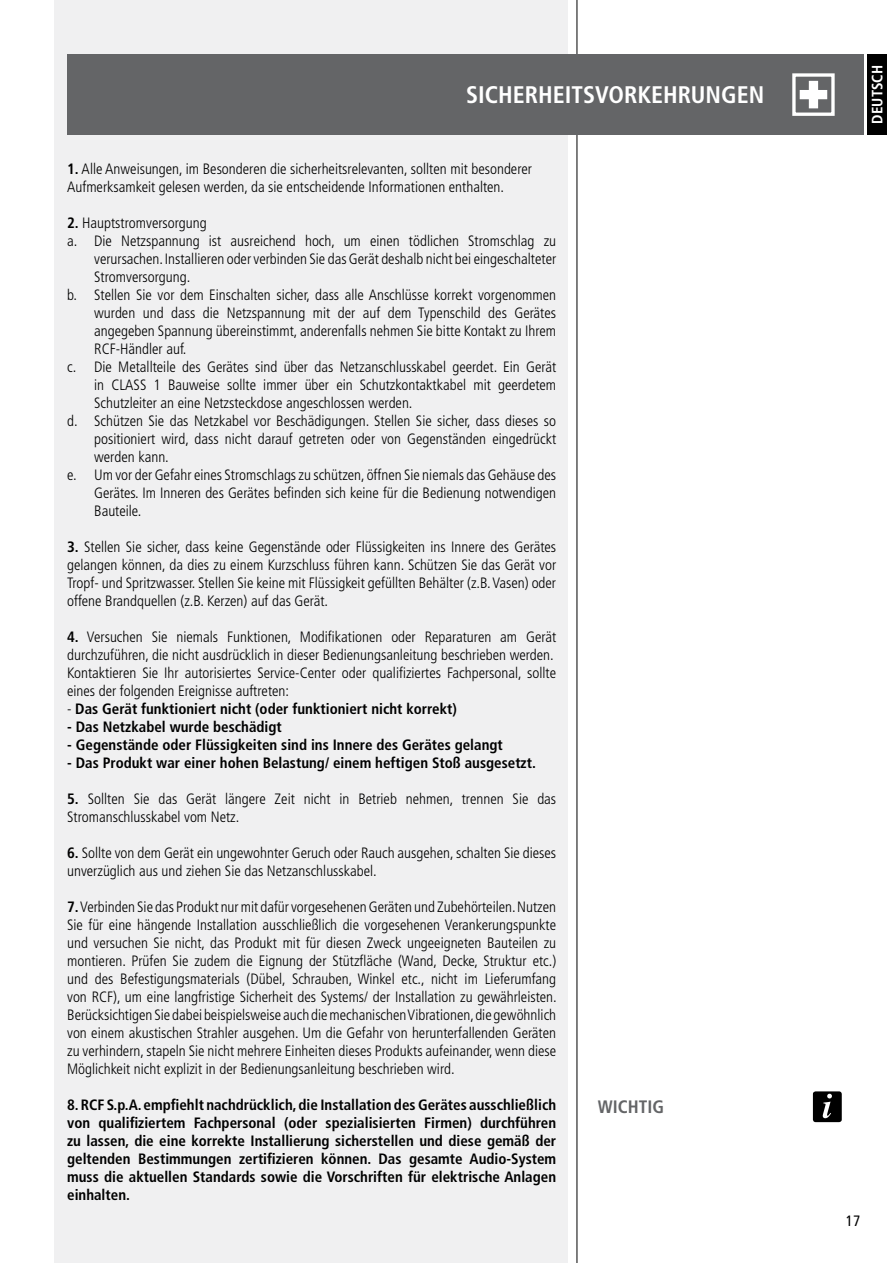
<style>
.page{position:relative;width:893px;height:1263px;background:#fff}
.page>*{position:absolute;margin:0;border:0;box-sizing:border-box;transform-origin:0 0}
.t1{font:700 condensed 24px "Frutiger LT Std";color:#fff}
.t2{font:700 condensed 18px "Frutiger LT Std";color:#646567}
.t3{font:300 condensed 15px/18px "Frutiger LT Std";color:#000}
.t4{font:700 condensed 15px/18px "Frutiger LT Std";color:#000;text-align:justify}
.t5{font:700 condensed 15px "Frutiger LT Std";color:#fff}
.t6{font:condensed 15px "Frutiger LT Std";color:#000}
.s1{font-weight:700}
.s2{font-weight:300}
</style>
<div class="page">
<div style="left:54px;top:0;width:514px;height:1263px;background:#f0f0f1"></div>
<hr style="left:577px;top:0;width:1px;height:1263px;background:#000">
<div style="left:867px;top:54px;width:20px;height:81px;background:#000"></div>
<div style="left:67px;top:54px;width:797px;height:81px;background:#646567"></div>
<div style="left:813px;top:1091px;width:29px;height:31px;background:#000;border-radius:3px"></div>
<svg style="left:823px;top:1094px;width:9px;height:24px"></svg>
<div style="left:792px;top:73px;width:43px;height:43px;border:3px solid #fff"></div>
<svg style="left:800px;top:81px;width:27px;height:27px"></svg>
<h1 class="t1" style="left:466px;top:81px;width:300px">SICHERHEITSVORKEHRUNGEN</h1>
<p class="t3" style="left:67px;top:160px;width:466px"><span class="s1">1.</span> Alle Anweisungen, im Besonderen die sicherheitsrelevanten, sollten mit besonderer<br>Aufmerksamkeit gelesen werden, da sie entscheidende Informationen enthalten.</p>
<p class="t3" style="left:67px;top:214px;width:141px"><span class="s1">2.</span> Hauptstromversorgung</p>
<p class="t3" style="left:67px;top:232px;width:491px">a. Die Netzspannung ist ausreichend hoch, um einen tödlichen Stromschlag zu</p>
<p class="t3" style="left:94px;top:250px;width:464px">verursachen. Installieren oder verbinden Sie das Gerät deshalb nicht bei eingeschalteter</p>
<p class="t3" style="left:94px;top:268px;width:98px">Stromversorgung.</p>
<p class="t3" style="left:67px;top:286px;width:491px">b. Stellen Sie vor dem Einschalten sicher, dass alle Anschlüsse korrekt vorgenommen</p>
<p class="t3" style="left:94px;top:304px;width:463px">wurden und dass die Netzspannung mit der auf dem Typenschild des Gerätes</p>
<p class="t3" style="left:94px;top:322px;width:463px">angegeben Spannung übereinstimmt, anderenfalls nehmen Sie bitte Kontakt zu Ihrem</p>
<p class="t3" style="left:94px;top:340px;width:94px">RCF-Händler auf.</p>
<p class="t3" style="left:67px;top:358px;width:490px">c. Die Metallteile des Gerätes sind über das Netzanschlusskabel geerdet. Ein Gerät</p>
<p class="t3" style="left:94px;top:376px;width:464px">in CLASS 1 Bauweise sollte immer über ein Schutzkontaktkabel mit geerdetem</p>
<p class="t3" style="left:94px;top:394px;width:320px">Schutzleiter an eine Netzsteckdose angeschlossen werden.</p>
<p class="t3" style="left:67px;top:412px;width:491px">d. Schützen Sie das Netzkabel vor Beschädigungen. Stellen Sie sicher, dass dieses so</p>
<p class="t3" style="left:94px;top:430px;width:464px">positioniert wird, dass nicht darauf getreten oder von Gegenständen eingedrückt</p>
<p class="t3" style="left:94px;top:448px;width:76px">werden kann.</p>
<p class="t3" style="left:67px;top:466px;width:490px">e. Um vor der Gefahr eines Stromschlags zu schützen, öffnen Sie niemals das Gehäuse des</p>
<p class="t3" style="left:94px;top:484px;width:463px">Gerätes. Im Inneren des Gerätes befinden sich keine für die Bedienung notwendigen</p>
<p class="t3" style="left:94px;top:502px;width:49px">Bauteile.</p>
<p class="t3" style="left:67px;top:538px;width:490px;text-align:justify"><span class="s1">3.</span> Stellen Sie sicher, dass keine Gegenstände oder Flüssigkeiten ins Innere des Gerätes gelangen können, da dies zu einem Kurzschluss führen kann. Schützen Sie das Gerät vor Tropf- und Spritzwasser. Stellen Sie keine mit Flüssigkeit gefüllten Behälter (z.B. Vasen) oder offene Brandquellen (z.B. Kerzen) auf das Gerät.</p>
<p class="t3" style="left:67px;top:628px;width:490px"><span class="s1">4.</span> Versuchen Sie niemals Funktionen, Modifikationen oder Reparaturen am Gerät durchzuführen, die nicht ausdrücklich in dieser Bedienungsanleitung beschrieben werden.<br>Kontaktieren Sie Ihr autorisiertes Service-Center oder qualifiziertes Fachpersonal, sollte eines der folgenden Ereignisse auftreten:</p>
<p class="t4" style="left:67px;top:700px;width:391px"><span class="s2">-</span> Das Gerät funktioniert nicht (oder funktioniert nicht korrekt)</p>
<p class="t4" style="left:67px;top:718px;width:216px">- Das Netzkabel wurde beschädigt</p>
<p class="t4" style="left:67px;top:736px;width:437px">- Gegenstände oder Flüssigkeiten sind ins Innere des Gerätes gelangt</p>
<p class="t4" style="left:67px;top:754px;width:470px">- Das Produkt war einer hohen Belastung/ einem heftigen Stoß ausgesetzt.</p>
<p class="t3" style="left:67px;top:790px;width:491px"><span class="s1">5.</span> Sollten Sie das Gerät längere Zeit nicht in Betrieb nehmen, trennen Sie das<br>Stromanschlusskabel vom Netz.</p>
<p class="t3" style="left:67px;top:844px;width:490px"><span class="s1">6.</span> Sollte von dem Gerät ein ungewohnter Geruch oder Rauch ausgehen, schalten Sie dieses unverzüglich aus und ziehen Sie das Netzanschlusskabel.</p>
<p class="t3" style="left:67px;top:898px;width:491px;text-align:justify"><span class="s1">7.</span> Verbinden Sie das Produkt nur mit dafür vorgesehenen Geräten und Zubehörteilen. Nutzen Sie für eine hängende Installation ausschließlich die vorgesehenen Verankerungspunkte und versuchen Sie nicht, das Produkt mit für diesen Zweck ungeeigneten Bauteilen zu montieren. Prüfen Sie zudem die Eignung der Stützfläche (Wand, Decke, Struktur etc.) und des Befestigungsmaterials (Dübel, Schrauben, Winkel etc., nicht im Lieferumfang von RCF), um eine langfristige Sicherheit des Systems/ der Installation zu gewährleisten.<br>Berücksichtigen Sie dabei beispielsweise auch die mechanischen Vibrationen, die gewöhnlich von einem akustischen Strahler ausgehen. Um die Gefahr von herunterfallenden Geräten zu verhindern, stapeln Sie nicht mehrere Einheiten dieses Produkts aufeinander, wenn diese Möglichkeit nicht explizit in der Bedienungsanleitung beschrieben wird.</p>
<p class="t4" style="left:67px;top:1096px;width:491px">8. RCF S.p.A. empfiehlt nachdrücklich, die Installation des Gerätes ausschließlich von qualifiziertem Fachpersonal (oder spezialisierten Firmen) durchführen zu lassen, die eine korrekte Installierung sicherstellen und diese gemäß der geltenden Bestimmungen zertifizieren können. Das gesamte Audio-System muss die aktuellen Standards sowie die Vorschriften für elektrische Anlagen einhalten.</p>
<p class="t2" style="left:598px;top:1096px;width:68px">WICHTIG</p>
<p class="t5" style="left:868px;top:123px;width:60px;rotate:-90deg">DEUTSCH</p>
<p class="t6" style="left:846px;top:1211px;width:16px">17</p>
</div>
